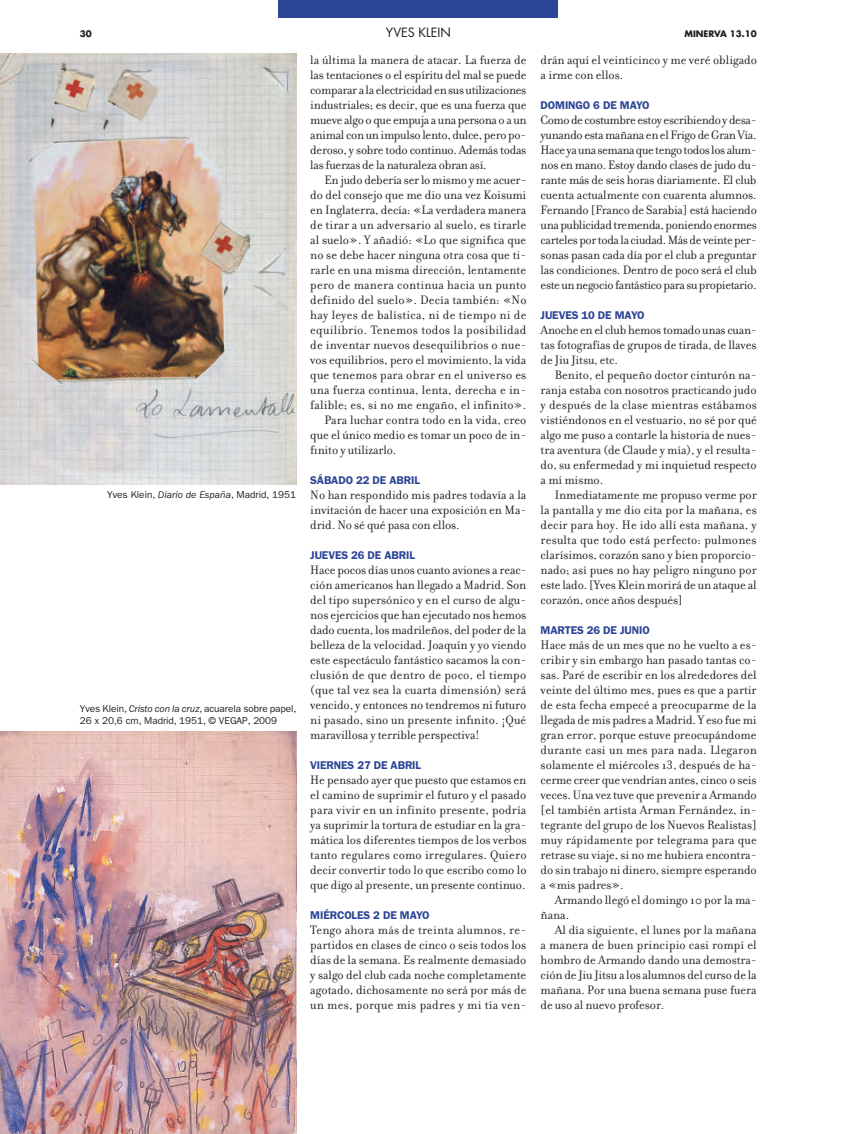
<style>
.page{position:relative;width:850px;height:1134px;background:#fff}
.page>*{position:absolute;margin:0;border:0;box-sizing:border-box;transform-origin:0 0}
.t1{font:13.12px/15px "Filosofia";letter-spacing:-.005em;color:#231f20;text-align:justify}
.t2{font:13.12px "Filosofia";letter-spacing:.015em;color:#231f20}
.t3{font:12.5px "Futura";color:#231f20}
.t4{font:600 11.25px "ITC Franklin Gothic Std";letter-spacing:-.01em;color:#2b4496}
.t5{font:10px/12.5px "ITC Franklin Gothic Std";letter-spacing:-.005em;color:#231f20}
.t6{font:700 8.75px "Futura";color:#231f20}
.s1{font-style:italic}
</style>
<div class="page">
<div style="left:278px;top:0;width:280px;height:18px;background:#2b4496"></div>
<img style="left:0;top:53px;width:296px;height:431px">
<img style="left:0;top:732px;width:296px;height:402px">
<p class="t6" style="left:80px;top:28px;width:13px">30</p>
<p class="t3" style="left:386px;top:24px;width:66px">YVES KLEIN</p>
<p class="t6" style="left:685px;top:28px;width:74px">MINERVA 13.10</p>
<p class="t1" style="left:310px;top:53px;width:218px">la última la manera de atacar. La fuerza de las tentaciones o el espíritu del mal se puede comparar a la electricidad en sus utilizaciones industriales; es decir, que es una fuerza que mueve algo o que empuja a una persona o a un animal con un impulso lento, dulce, pero po&shy;deroso, y sobre todo continuo. Además todas las fuerzas de la naturaleza obran así.</p>
<p class="t1" style="left:324px;top:173px;width:203px">En judo debería ser lo mismo y me acuer-</p>
<p class="t1" style="left:310px;top:188px;width:217px">do del consejo que me dio una vez Koisumi</p>
<p class="t1" style="left:310px;top:203px;width:217px">en Inglaterra, decía: «La verdadera manera</p>
<p class="t1" style="left:310px;top:218px;width:217px">de tirar a un adversario al suelo, es tirarle</p>
<p class="t1" style="left:310px;top:233px;width:218px">al suelo». Y añadió: «Lo que significa que</p>
<p class="t1" style="left:310px;top:248px;width:218px">no se debe hacer ninguna otra cosa que ti-</p>
<p class="t1" style="left:310px;top:263px;width:217px">rarle en una misma dirección, lentamente</p>
<p class="t2" style="left:310px;top:278px;width:218px">pero de manera continua hacia un punto</p>
<p class="t1" style="left:310px;top:293px;width:218px">definido del suelo». Decía también: «No</p>
<p class="t2" style="left:310px;top:308px;width:218px">hay leyes de balística, ni de tiempo ni de</p>
<p class="t2" style="left:310px;top:323px;width:218px">equilibrio. Tenemos todos la posibilidad</p>
<p class="t1" style="left:310px;top:338px;width:218px">de inventar nuevos desequilibrios o nue-</p>
<p class="t1" style="left:310px;top:353px;width:217px">vos equilibrios, pero el movimiento, la vida</p>
<p class="t1" style="left:310px;top:368px;width:218px">que tenemos para obrar en el universo es</p>
<p class="t2" style="left:310px;top:383px;width:218px">una fuerza continua, lenta, derecha e in-</p>
<p class="t1" style="left:310px;top:398px;width:218px">falible; es, si no me engaño, el infinito».</p>
<p class="t1" style="left:324px;top:413px;width:203px">Para luchar contra todo en la vida, creo</p>
<p class="t1" style="left:310px;top:428px;width:218px">que el único medio es tomar un poco de in-</p>
<p class="t1" style="left:310px;top:443px;width:88px">finito y utilizarlo.</p>
<p class="t4" style="left:310px;top:474px;width:111px">SÁBADO 22 DE ABRIL</p>
<p class="t1" style="left:310px;top:488px;width:218px">No han respondido mis padres todavía a la invitación de hacer una exposición en Ma&shy;drid. No sé qué pasa con ellos.</p>
<p class="t4" style="left:310px;top:549px;width:106px">JUEVES 26 DE ABRIL</p>
<p class="t1" style="left:310px;top:563px;width:218px">Hace pocos días unos cuanto aviones a reac&shy;ción americanos han llegado a Madrid. Son del tipo supersónico y en el curso de algu&shy;nos ejercicios que han ejecutado nos hemos dado cuenta, los madrileños, del poder de la belleza de la velocidad. Joaquín y yo viendo este espectáculo fantástico sacamos la con&shy;clusión de que dentro de poco, el tiempo (que tal vez sea la cuarta dimensión) será vencido, y entonces no tendremos ni futuro ni pasado, sino un presente infinito. ¡Qué maravillosa y terrible perspectiva!</p>
<p class="t4" style="left:310px;top:759px;width:112px">VIERNES 27 DE ABRIL</p>
<p class="t1" style="left:310px;top:773px;width:218px">He pensado ayer que puesto que estamos en el camino de suprimir el futuro y el pasado para vivir en un infinito presente, podría ya suprimir la tortura de estudiar en la gra&shy;mática los diferentes tiempos de los verbos tanto regulares como irregulares. Quiero decir convertir todo lo que escribo como lo que digo al presente, un presente continuo.</p>
<p class="t4" style="left:310px;top:909px;width:121px">MIÉRCOLES 2 DE MAYO</p>
<p class="t1" style="left:310px;top:923px;width:218px">Tengo ahora más de treinta alumnos, re&shy;partidos en clases de cinco o seis todos los días de la semana. Es realmente demasiado y salgo del club cada noche completamente agotado, dichosamente no será por más de un mes, porque mis padres y mi tía ven-</p>
<p class="t1" style="left:541px;top:53px;width:218px">drán aquí el veinticinco y me veré obligado a irme con ellos.</p>
<p class="t4" style="left:541px;top:99px;width:110px">DOMINGO 6 DE MAYO</p>
<p class="t1" style="left:541px;top:113px;width:218px">Como de costumbre estoy escribiendo y desa&shy;yunando esta mañana en el Frigo de Gran Vía.<br>Hace ya una semana que tengo todos los alum&shy;nos en mano. Estoy dando clases de judo du&shy;rante más de seis horas diariamente. El club cuenta actualmente con cuarenta alumnos.<br>Fernando [Franco de Sarabia] está haciendo una publicidad tremenda, poniendo enormes carteles por toda la ciudad. Más de veinte per&shy;sonas pasan cada día por el club a preguntar las condiciones. Dentro de poco será el club este un negocio fantástico para su propietario.</p>
<p class="t4" style="left:541px;top:309px;width:105px">JUEVES 10 DE MAYO</p>
<p class="t1" style="left:541px;top:323px;width:218px">Anoche en el club hemos tomado unas cuan&shy;tas fotografías de grupos de tirada, de llaves de Jiu Jitsu, etc.</p>
<p class="t1" style="left:541px;top:368px;width:218px;text-indent:14px">Benito, el pequeño doctor cinturón na&shy;ranja estaba con nosotros practicando judo y después de la clase mientras estábamos vistiéndonos en el vestuario, no sé por qué algo me puso a contarle la historia de nues&shy;tra aventura (de Claude y mía), y el resulta&shy;do, su enfermedad y mi inquietud respecto a mí mismo.</p>
<p class="t1" style="left:541px;top:488px;width:218px;text-indent:14px">Inmediatamente me propuso verme por la pantalla y me dio cita por la mañana, es decir para hoy. He ido allí esta mañana, y resulta que todo está perfecto: pulmones clarísimos, corazón sano y bien proporcio&shy;nado; así pues no hay peligro ninguno por este lado. [Yves Klein morirá de un ataque al corazón, once años después]</p>
<p class="t4" style="left:541px;top:624px;width:111px">MARTES 26 DE JUNIO</p>
<p class="t1" style="left:541px;top:638px;width:218px">Hace más de un mes que no he vuelto a es&shy;cribir y sin embargo han pasado tantas co&shy;sas. Paré de escribir en los alrededores del veinte del último mes, pues es que a partir de esta fecha empecé a preocuparme de la llegada de mis padres a Madrid. Y eso fue mi gran error, porque estuve preocupándome durante casi un mes para nada. Llegaron solamente el miércoles 13, después de ha&shy;cerme creer que vendrían antes, cinco o seis veces. Una vez tuve que prevenir a Armando [el también artista Arman Fernández, in&shy;tegrante del grupo de los Nuevos Realistas] muy rápidamente por telegrama para que retrase su viaje, si no me hubiera encontra&shy;do sin trabajo ni dinero, siempre esperando a «mis padres».</p>
<p class="t1" style="left:541px;top:893px;width:218px;text-indent:14px">Armando llegó el domingo 10 por la ma&shy;ñana.</p>
<p class="t1" style="left:541px;top:923px;width:218px;text-indent:14px">Al día siguiente, el lunes por la mañana a manera de buen principio casi rompí el hombro de Armando dando una demostra&shy;ción de Jiu Jitsu a los alumnos del curso de la mañana. Por una buena semana puse fuera de uso al nuevo profesor.</p>
<p class="t5" style="left:107px;top:489px;width:191px">Yves Klein, <span class="s1">Diario de España</span>, Madrid, 1951</p>
<p class="t5" style="left:80px;top:702px;width:218px">Yves Klein, <span class="s1">Cristo con la cruz</span>, acuarela sobre papel,<br>26 x 20,6 cm, Madrid, 1951, © VEGAP, 2009</p>
</div>
